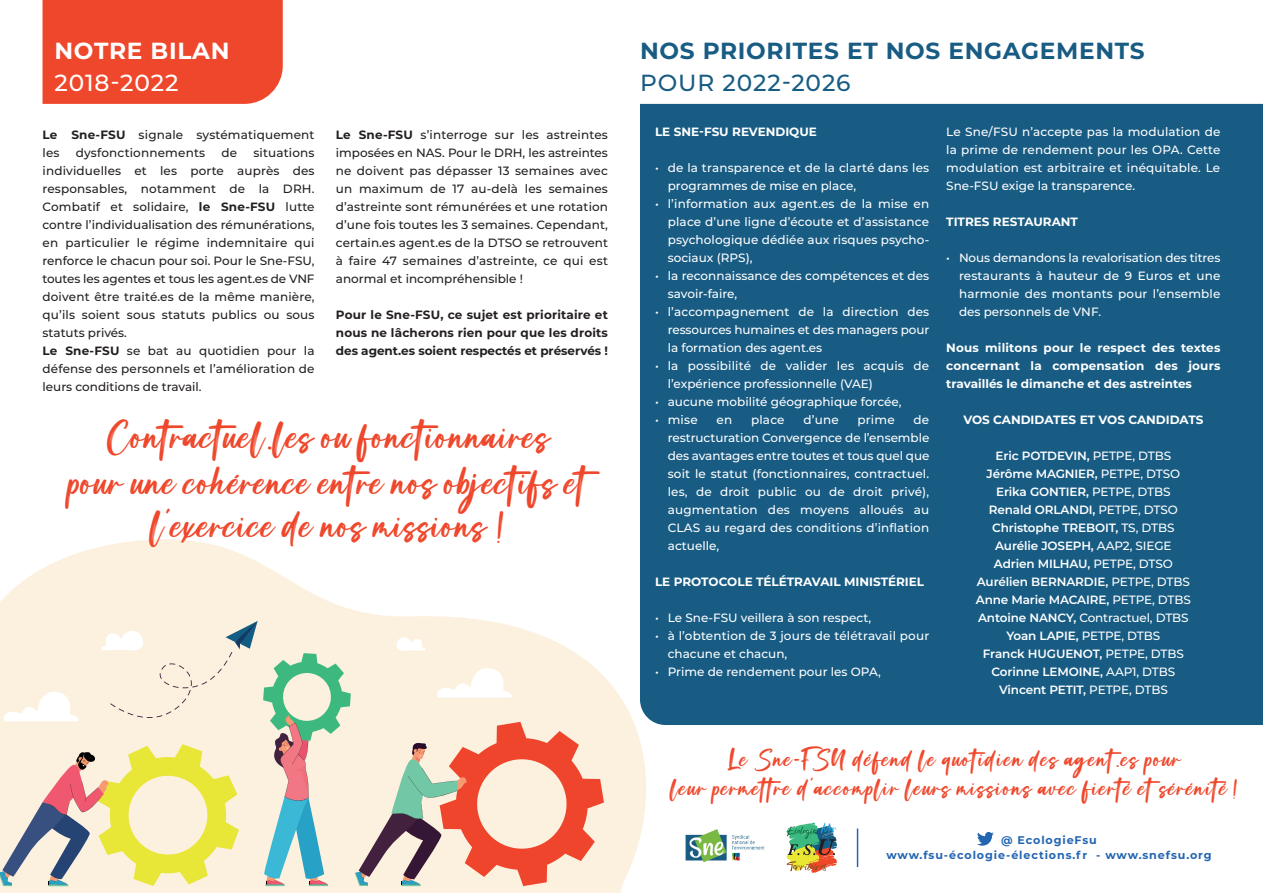
<style>
.page{position:relative;width:1263px;height:893px;background:#fff}
.page>*{position:absolute;margin:0;border:0;box-sizing:border-box;transform-origin:0 0}
.t1{font:34.5px/45.9px "Brush Signature";color:#ef472b;text-align:center}
.t2{font:700 23.25px "Montserrat";letter-spacing:.03em;color:#185c84}
.t3{font:500 23.25px "Montserrat";letter-spacing:.035em;color:#185c84}
.t4{font:700 23.25px "Montserrat";letter-spacing:.03em;color:#fff}
.t5{font:500 23.25px "Montserrat";letter-spacing:.035em;color:#fff}
.t6{font:21px/29.5px "Brush Signature";letter-spacing:.04em;color:#ef472b;text-align:center}
.t7{font:500 12px/18px "Montserrat";letter-spacing:.005em;color:#fff;text-align:justify}
.t8{font:500 12px/18px "Montserrat";letter-spacing:.015em;color:#231f20}
.t9{font:600 12px/18px "Montserrat";letter-spacing:-.01em;color:#fff;text-align:center}
.t10{font:700 12px/18px "Montserrat";color:#fff;text-align:justify}
.t11{font:700 12px/18px "Montserrat";color:#231f20;text-align:justify}
.t12{font:700 11.1px/14.9px "Montserrat";letter-spacing:.08em;color:#2365b1;text-align:center}
.s1{font-weight:700}
.s2{font-weight:500}
</style>
<div class="page">
<div style="left:640px;top:104px;width:623px;height:621px;background:#185c84"></div>
<div style="left:43px;top:0;width:240px;height:104px;background:#ef472b"></div>
<svg style="left:0;top:524px;width:669px;height:350px"></svg>
<svg style="left:0;top:621px;width:627px;height:272px;background:#eadac3"></svg>
<hr style="left:857px;top:828px;width:1px;height:39px;background:#2365b1">
<img style="left:786px;top:823px;width:51px;height:50px">
<img style="left:685px;top:829px;width:80px;height:34px">
<svg style="left:977px;top:832px;width:17px;height:14px"></svg>
<h2 class="t4" style="left:54px;top:34px;width:177px">NOTRE BILAN</h2>
<h2 class="t5" style="left:54px;top:67px;width:125px">2018-2022</h2>
<p class="t8" style="left:43px;top:125px;width:274px"><span class="s1">Le Sne-FSU</span> signale systématiquement les</p>
<p class="t8" style="left:43px;top:143px;width:274px;text-indent:211px">situations individuelles et les porte auprès des responsables, notamment de la DRH.<br>Combatif et solidaire, <span class="s1">le Sne-FSU</span> lutte contre l’individualisation des rémunérations, en particulier le régime indemnitaire qui renforce le chacun pour soi. Pour le Sne-FSU, toutes les agentes et tous les agent.es de VNF doivent être traité.es de la même manière, qu’ils soient sous statuts publics ou sous statuts privés.<br><span class="s1">Le Sne-FSU</span> se bat au quotidien pour la défense des personnels et l’amélioration de leurs conditions de travail.</p>
<p class="t8" style="left:76px;top:143px;width:131px">dysfonctionnements</p>
<p class="t8" style="left:221px;top:143px;width:17px">de</p>
<p class="t8" style="left:336px;top:125px;width:274px;text-align:justify"><span class="s1">Le Sne-FSU</span> s’interroge sur les astreintes imposées en NAS. Pour le DRH, les astreintes ne doivent pas dépasser 13 semaines avec un maximum de 17 au-delà les semaines d’astreinte sont rémunérées et une rotation d’une fois toutes les 3 semaines. Cependant, certain.es agent.es de la DTSO se retrouvent à faire 47 semaines d’astreinte, ce qui est anormal et incompréhensible !</p>
<p class="t11" style="left:336px;top:305px;width:274px">Pour le Sne-FSU, ce sujet est prioritaire et nous ne lâcherons rien pour que les droits des agent.es soient respectés et préservés !</p>
<h1 class="t1" style="left:69px;top:413px;width:538px">Contractuel.les ou fonctionnaires<br>pour une cohérence entre nos objectifs et</h1>
<h1 class="t1" style="left:151px;top:502px;width:355px">l’exercice de nos missions !</h1>
<h2 class="t2" style="left:640px;top:34px;width:506px">NOS PRIORITES ET NOS ENGAGEMENTS</h2>
<h2 class="t3" style="left:640px;top:67px;width:212px">POUR 2022-2026</h2>
<p class="t10" style="left:655px;top:122px;width:163px">LE SNE-FSU REVENDIQUE</p>
<p class="t7" style="left:668px;top:159px;width:263px;text-indent:-13px">• de la transparence et de la clarté dans les programmes de mise en place,</p>
<p class="t7" style="left:668px;top:195px;width:263px;text-indent:-13px">• l’information aux agent.es de la mise en place d’une ligne d’écoute et d’assistance psychologique dédiée aux risques psycho&shy;sociaux (RPS),</p>
<p class="t7" style="left:668px;top:267px;width:263px;text-indent:-13px">• la reconnaissance des compétences et des savoir-faire,</p>
<p class="t7" style="left:668px;top:303px;width:263px;text-indent:-13px">• l’accompagnement de la direction des ressources humaines et des managers pour la formation des agent.es</p>
<p class="t7" style="left:668px;top:357px;width:263px;text-indent:-13px">• la possibilité de valider les acquis de l’expérience professionnelle (VAE)</p>
<p class="t7" style="left:655px;top:393px;width:248px">• aucune mobilité géographique forcée,</p>
<p class="t7" style="left:655px;top:411px;width:44px">• mise</p>
<p class="t7" style="left:716px;top:411px;width:17px">en</p>
<p class="t7" style="left:751px;top:411px;width:35px">place</p>
<p class="t7" style="left:803px;top:411px;width:37px">d’une</p>
<p class="t7" style="left:858px;top:411px;width:39px">prime</p>
<p class="t7" style="left:668px;top:411px;width:263px;text-indent:246px">de restructuration Convergence de l’ensemble des avantages entre toutes et tous quel que soit le statut (fonctionnaires, contractuel. les, de droit public ou de droit privé), augmentation des moyens alloués au CLAS au regard des conditions d’inflation actuelle,</p>
<p class="t10" style="left:655px;top:572px;width:271px">LE PROTOCOLE TÉLÉTRAVAIL MINISTÉRIEL</p>
<p class="t7" style="left:655px;top:609px;width:218px">• Le Sne-FSU veillera à son respect,</p>
<p class="t7" style="left:668px;top:627px;width:263px;text-indent:-13px">• à l’obtention de 3 jours de télétravail pour chacune et chacun,</p>
<p class="t7" style="left:655px;top:663px;width:227px">• Prime de rendement pour les OPA,</p>
<p class="t7" style="left:946px;top:123px;width:276px">Le Sne/FSU n’accepte pas la modulation de la prime de rendement pour les OPA. Cette modulation est arbitraire et inéquitable. Le Sne-FSU exige la transparence.</p>
<p class="t10" style="left:946px;top:212px;width:133px">TITRES RESTAURANT</p>
<p class="t7" style="left:959px;top:249px;width:263px;text-indent:-13px">• Nous demandons la revalorisation des titres restaurants à hauteur de 9 Euros et une harmonie des montants pour l’ensemble des personnels de VNF.</p>
<p class="t10" style="left:946px;top:338px;width:276px">Nous militons pour le respect des textes concernant la compensation des jours travaillés le dimanche et des astreintes</p>
<p class="t10" style="left:963px;top:410px;width:241px">VOS CANDIDATES ET VOS CANDIDATS</p>
<p class="t9" style="left:976px;top:446px;width:217px">Eric POTDEVIN, <span class="s2">PETPE, DTBS<br></span>Jérôme MAGNIER, <span class="s2">PETPE, DTSO<br></span>Erika GONTIER, <span class="s2">PETPE, DTBS<br></span>Renald ORLANDI, <span class="s2">PETPE, DTSO<br></span>Christophe TREBOIT, <span class="s2">TS, DTBS<br></span>Aurélie JOSEPH, <span class="s2">AAP2, SIEGE<br></span>Adrien MILHAU, <span class="s2">PETPE, DTSO<br></span>Aurélien BERNARDIE, <span class="s2">PETPE, DTBS<br></span>Anne Marie MACAIRE, <span class="s2">PETPE, DTBS<br></span>Antoine NANCY, <span class="s2">Contractuel, DTBS<br></span>Yoan LAPIE, <span class="s2">PETPE, DTBS<br></span>Franck HUGUENOT, <span class="s2">PETPE, DTBS<br></span>Corinne LEMOINE, <span class="s2">AAP1, DTBS<br></span>Vincent PETIT, <span class="s2">PETPE, DTBS</span></p>
<h3 class="t6" style="left:671px;top:743px;width:569px">Le Sne-FSU défend le quotidien des agent.es pour<br>leur permettre d’accomplir leurs missions avec fierté etsérénité !</h3>
<p class="t12" style="left:886px;top:832px;width:327px">@ EcologieFsu<br>www.fsu-écologie-élections.fr - www.snefsu.org</p>
</div>
